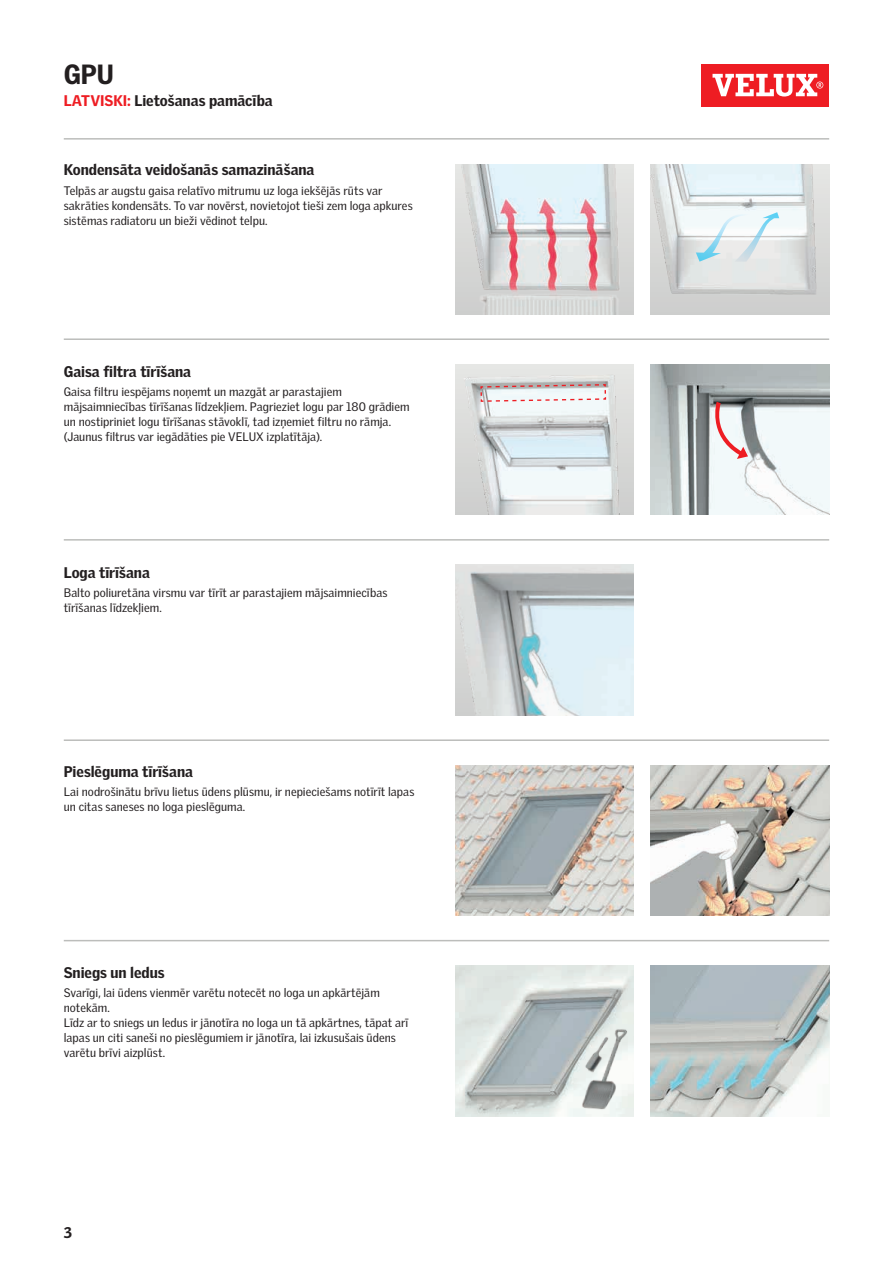
<style>
.page{position:relative;width:893px;height:1263px;background:#fff}
.page>*{position:absolute;margin:0;border:0;box-sizing:border-box;transform-origin:0 0}
.t1{font:900 27px "Velux Gothic";color:#231f20}
.t2{font:900 15px "Velux Gothic";letter-spacing:-.005em;color:#231f20}
.t3{font:12px/15px "Velux Gothic";letter-spacing:.005em;color:#231f20}
.s1{color:#ee1d23}
</style>
<div class="page">
<img style="left:455px;top:966px;width:179px;height:150px">
<div style="left:702px;top:64px;width:127px;height:42px;background:#ee1d23"></div>
<svg style="left:712px;top:74px;width:111px;height:23px"></svg>
<img style="left:572px;top:1019px;width:84px;height:98px">
<img style="left:455px;top:164px;width:179px;height:150px">
<img style="left:651px;top:164px;width:178px;height:151px">
<svg style="left:696px;top:212px;width:83px;height:50px"></svg>
<img style="left:455px;top:364px;width:179px;height:151px">
<svg style="left:480px;top:383px;width:127px;height:20px"></svg>
<img style="left:651px;top:364px;width:178px;height:151px">
<svg style="left:707px;top:402px;width:41px;height:57px"></svg>
<img style="left:455px;top:565px;width:179px;height:150px">
<img style="left:455px;top:765px;width:179px;height:150px">
<img style="left:651px;top:765px;width:178px;height:150px">
<img style="left:651px;top:966px;width:178px;height:150px">
<hr style="left:64px;top:739px;width:765px;height:2px;background:#bcbdbb">
<hr style="left:64px;top:940px;width:765px;height:1px;background:#bcbdbb">
<hr style="left:64px;top:338px;width:765px;height:2px;background:#bcbdbb">
<hr style="left:64px;top:539px;width:765px;height:2px;background:#bcbdbb">
<hr style="left:64px;top:138px;width:765px;height:2px;background:#bcbdbb">
<h1 class="t1" style="left:64px;top:57px;width:51px">GPU</h1>
<p class="t2" style="left:64px;top:91px;width:211px"><span class="s1">LATVISKI:</span> Lietošanas pamācība</p>
<p class="t2" style="left:64px;top:160px;width:252px">Kondensāta veidošanās samazināšana</p>
<p class="t3" style="left:64px;top:183px;width:350px">Telpās ar augstu gaisa relatīvo mitrumu uz loga iekšējās rūts var sakrāties kondensāts. To var novērst, novietojot tieši zem loga apkures sistēmas radiatoru un bieži vēdinot telpu.</p>
<p class="t2" style="left:64px;top:362px;width:129px">Gaisa filtra tīrīšana</p>
<p class="t3" style="left:64px;top:384px;width:347px">Gaisa filtru iespējams noņemt un mazgāt ar parastajiem mājsaimniecības tīrīšanas līdzekļiem. Pagrieziet logu par 180 grādiem un nostipriniet logu tīrīšanas stāvoklī, tad izņemiet filtru no rāmja. (Jaunus filtrus var iegādāties pie VELUX izplatītāja).</p>
<p class="t2" style="left:64px;top:563px;width:88px">Loga tīrīšana</p>
<p class="t3" style="left:64px;top:585px;width:325px">Balto poliuretāna virsmu var tīrīt ar parastajiem mājsaimniecības tīrīšanas līdzekļiem.</p>
<p class="t2" style="left:64px;top:762px;width:131px">Pieslēguma tīrīšana</p>
<p class="t3" style="left:64px;top:784px;width:352px">Lai nodrošinātu brīvu lietus ūdens plūsmu, ir nepieciešams notīrīt lapas un citas saneses no loga pieslēguma.</p>
<p class="t2" style="left:64px;top:963px;width:102px">Sniegs un ledus</p>
<p class="t3" style="left:64px;top:985px;width:346px">Svarīgi, lai ūdens vienmēr varētu notecēt no loga un apkārtējām notekām.<br>Līdz ar to sniegs un ledus ir jānotīra no loga un tā apkārtnes, tāpat arī lapas un citi saneši no pieslēgumiem ir jānotīra, lai izkusušais ūdens varētu brīvi aizplūst.</p>
<p class="t2" style="left:64px;top:1222px;width:10px">3</p>
</div>
